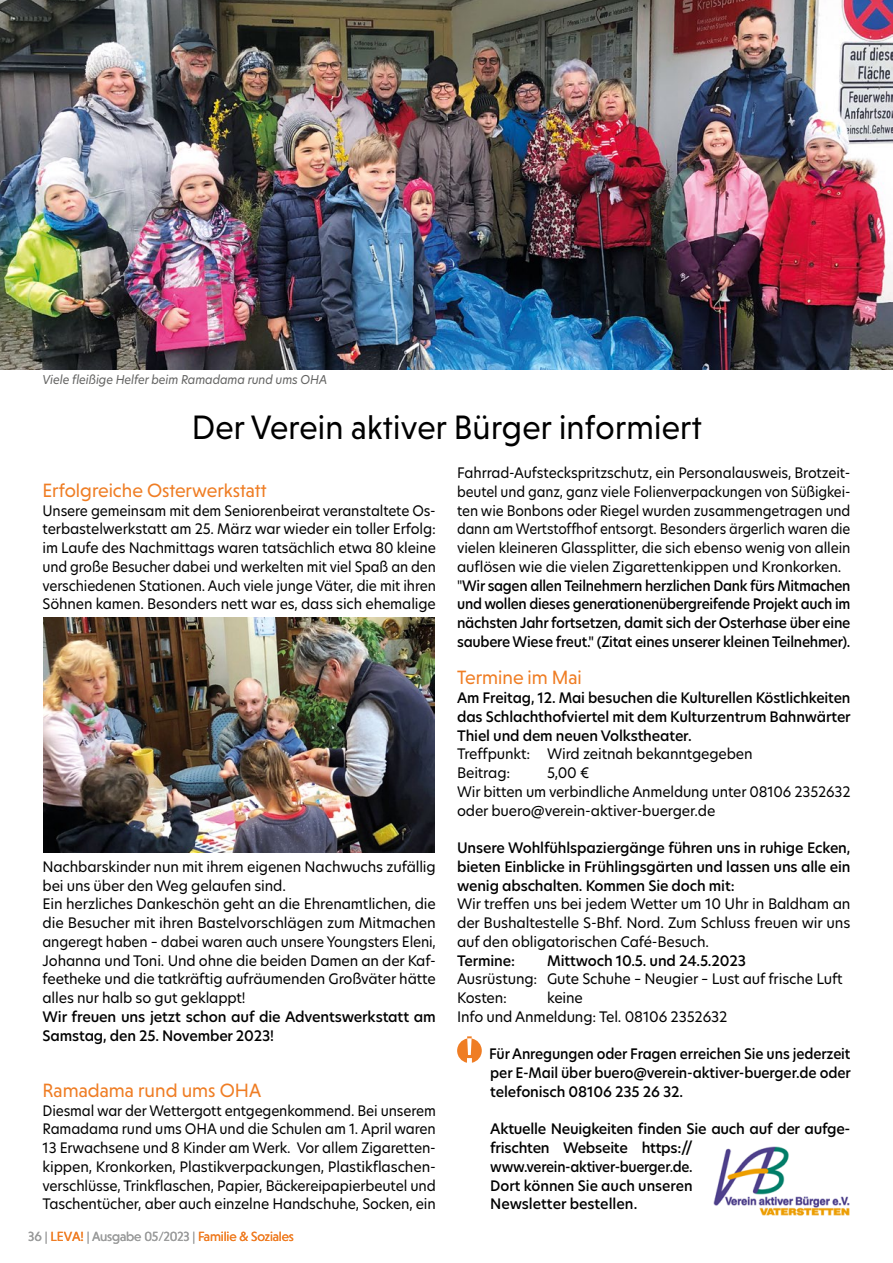
<style>
.page{position:relative;width:893px;height:1263px;background:#fff}
.page>*{position:absolute;margin:0;border:0;box-sizing:border-box;transform-origin:0 0}
.t1{font:34.5px "Niveau Grotesk";letter-spacing:.01em;color:#000;scale:.96 1}
.t2{font:19.65px "Niveau Grotesk";color:#ef7d24}
.t3{font:14.25px/18.8px "New Hero";letter-spacing:-.01em;color:#000;text-align:justify;scale:.96 1}
.t4{font:14.25px/18.8px "New Hero";letter-spacing:-.01em;color:#000}
.t5{font:500 14.25px/18.8px "New Hero";letter-spacing:-.01em;color:#000}
.t6{font:14.25px/18.8px "New Hero";letter-spacing:-.01em;color:#000;text-align:justify;scale:.95 1}
.t7{font:500 14.25px/18.8px "New Hero";letter-spacing:-.01em;color:#000;text-align:justify;scale:.95 1}
.t8{font:13.5px "Niveau Grotesk";letter-spacing:-.01em;color:#ef7d24}
.t9{font:italic 12px "New Hero";letter-spacing:-.01em;color:#636362;scale:.96 1}
.s1{font-weight:500}
.s2{color:#9c9d9d}
</style>
<div class="page">
<svg style="left:457px;top:1036px;width:25px;height:27px"></svg>
<img style="left:0;top:0;width:893px;height:370px">
<img style="left:714px;top:1147px;width:136px;height:69px">
<img style="left:44px;top:618px;width:391px;height:234px">
<p class="t9" style="left:43px;top:372px;width:298px">Viele fleißige Helfer beim Ramadama rund ums OHA</p>
<h1 class="t1" style="left:192px;top:408px;width:533px">Der Verein aktiver Bürger informiert</h1>
<h2 class="t2" style="left:43px;top:479px;width:225px">Erfolgreiche Osterwerkstatt</h2>
<p class="t3" style="left:43px;top:501px;width:411px">Unsere gemeinsam mit dem Seniorenbeirat veranstaltete Os&shy;terbastelwerkstatt am 25. März war wieder ein toller Erfolg: im Laufe des Nachmittags waren tatsächlich etwa 80 kleine und große Besucher dabei und werkelten mit viel Spaß an den verschiedenen Stationen. Auch viele junge Väter, die mit ihren Söhnen kamen. Besonders nett war es, dass sich ehemalige</p>
<p class="t3" style="left:457px;top:463px;width:411px;text-align:left">Fahrrad-Aufsteckspritzschutz, ein Personalausweis, Brotzeit&shy;beutel und ganz, ganz viele Folienverpackungen von Süßigkei&shy;ten wie Bonbons oder Riegel wurden zusammengetragen und dann am Wertstoffhof entsorgt. Besonders ärgerlich waren die vielen kleineren Glassplitter, die sich ebenso wenig von allein auflösen wie die vielen Zigarettenkippen und Kronkorken. "<span class="s1">Wir sagen allen Teilnehmern herzlichen Dank fürs Mitmachen und wollen dieses generationenübergreifende Projekt auch im nächsten Jahr fortsetzen, damit sich der Osterhase über eine saubere Wiese freut." (Zitat eines unserer kleinen Teilnehmer).</span></p>
<h2 class="t2" style="left:457px;top:666px;width:126px">Termine im Mai</h2>
<p class="t5" style="left:457px;top:688px;width:395px;text-align:justify">Am Freitag, 12. Mai besuchen die Kulturellen Köstlichkeiten das Schlachthofviertel mit dem Kulturzentrum Bahnwärter Thiel und dem neuen Volkstheater.</p>
<p class="t4" style="left:457px;top:744px;width:297px">Treffpunkt: Wird zeitnah bekanntgegeben<br>Beitrag:</p>
<p class="t4" style="left:457px;top:763px;width:395px;text-indent:90px">5,00 €<br>Wir bitten um verbindliche Anmeldung unter 08106 2352632 oder buero@verein-aktiver-buerger.de</p>
<p class="t5" style="left:457px;top:838px;width:395px;text-align:justify">Unsere Wohlfühlspaziergänge führen uns in ruhige Ecken, bieten Einblicke in Frühlingsgärten und lassen uns alle ein wenig abschalten. Kommen Sie doch mit:</p>
<p class="t4" style="left:457px;top:894px;width:395px;text-align:justify">Wir treffen uns bei jedem Wetter um 10 Uhr in Baldham an der Bushaltestelle S-Bhf. Nord. Zum Schluss freuen wir uns auf den obligatorischen Café-Besuch.</p>
<p class="t5" style="left:457px;top:951px;width:59px">Termine:</p>
<p class="t5" style="left:547px;top:951px;width:200px">Mittwoch 10.5. und 24.5.2023</p>
<p class="t4" style="left:457px;top:969px;width:387px">Ausrüstung: Gute Schuhe – Neugier – Lust auf frische Luft<br>Kosten:</p>
<p class="t4" style="left:43px;top:857px;width:395px">Nachbarskinder nun mit ihrem eigenen Nachwuchs zufällig bei uns über den Weg gelaufen sind.<br>Ein herzliches Dankeschön geht an die Ehrenamtlichen, die die Besucher mit ihren Bastelvorschlägen zum Mitmachen angeregt haben – dabei waren auch unsere Youngsters Eleni, Johanna und Toni. Und ohne die beiden Damen an der Kaf&shy;feetheke und die tatkräftig aufräumenden Großväter hätte alles nur halb so gut geklappt!</p>
<p class="t5" style="left:43px;top:1007px;width:395px">Wir freuen uns jetzt schon auf die Adventswerkstatt am<br>Samstag, den 25. November 2023!</p>
<h2 class="t2" style="left:43px;top:1079px;width:220px">Ramadama rund ums OHA</h2>
<p class="t6" style="left:43px;top:1101px;width:416px">Diesmal war der Wettergott entgegenkommend. Bei unserem Ramadama rund ums OHA und die Schulen am 1. April waren 13 Erwachsene und 8 Kinder am Werk. Vor allem Zigaretten&shy;kippen, Kronkorken, Plastikverpackungen, Plastikflaschen&shy;verschlüsse, Trinkflaschen, Papier, Bäckereipapierbeutel und Taschentücher, aber auch einzelne Handschuhe, Socken, ein</p>
<p class="t4" style="left:457px;top:988px;width:272px;text-indent:90px">keine<br>Info und Anmeldung: Tel. 08106 2352632</p>
<p class="t7" style="left:489px;top:1045px;width:382px">Für Anregungen oder Fragen erreichen Sie uns jederzeit per E-Mail über buero@verein-aktiver-buerger.de oder telefonisch 08106 235 26 32.</p>
<p class="t5" style="left:490px;top:1120px;width:362px">Aktuelle Neuigkeiten finden Sie auch auf der aufge&shy;frischten Webseite https:// www.verein-aktiver-buerger.de.<br>Dort können Sie auch unseren<br>Newsletter bestellen.</p>
<p class="t8" style="left:28px;top:1229px;width:267px"><span class="s2">36 |</span> LEVA! <span class="s2">| Ausgabe 05/2023 |</span> Familie &amp; Soziales</p>
</div>
